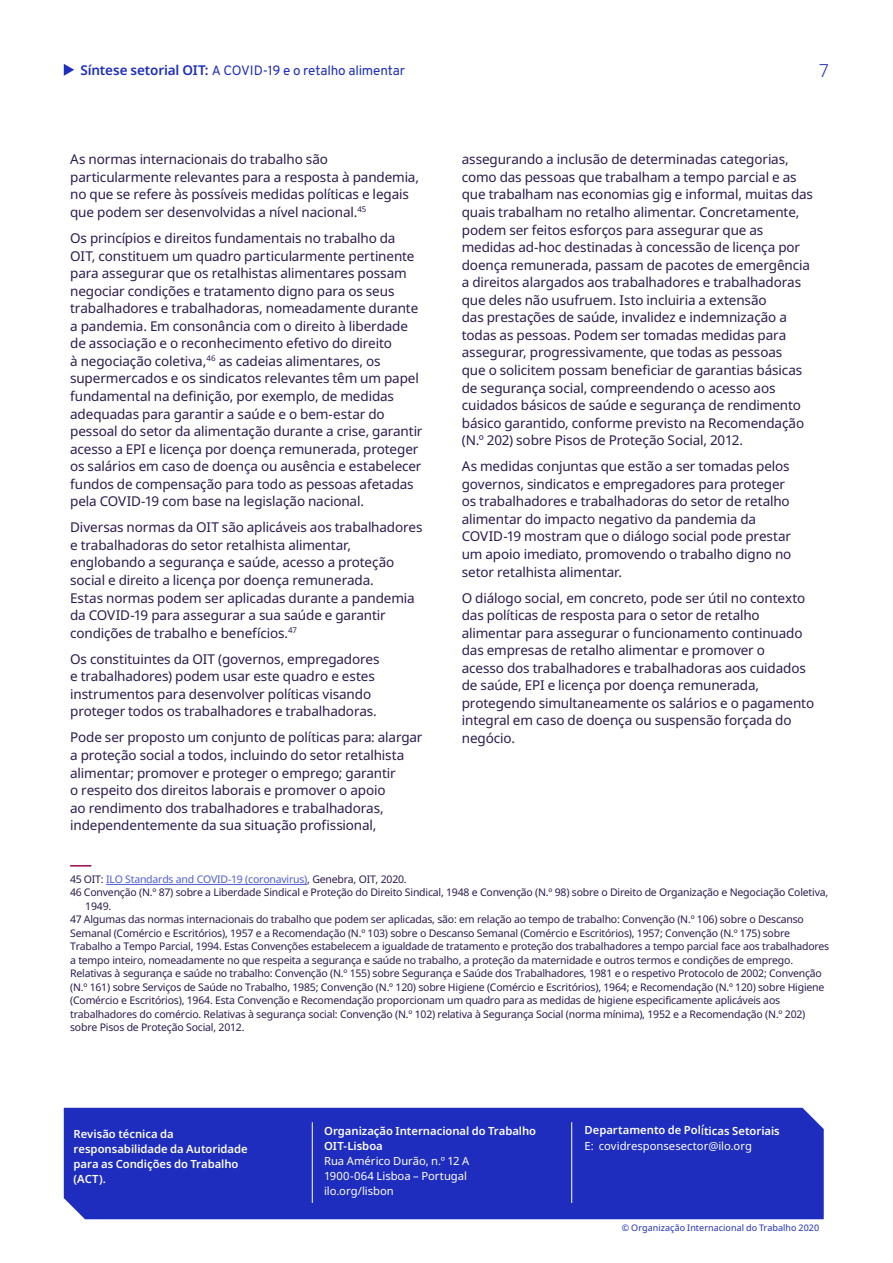
<style>
.page{position:relative;width:893px;height:1263px;background:#fff}
.page>*{position:absolute;margin:0;border:0;box-sizing:border-box;transform-origin:0 0}
.t1{font:300 18px "Noto Sans";color:#1e2dbe}
.Briefing_A4_-_Body{font:13.5px/17.5px "Noto Sans";letter-spacing:-.01em;color:#2c1b4d}
.Briefing_A4_-_Subhea{font:13.5px "Overpass";letter-spacing:-.01em;color:#1e2dbe}
.Briefing_A4_-_contac{font:600 11.25px/15px "Noto Sans";color:#fff}
.Briefing_A4_-_Body-2{font:600 11.25px/15px "Noto Sans";color:#fff}
.Briefing_A4_-_contac-2{font:11.25px/15px "Noto Sans";color:#fff}
.Briefing_A4-_footnot{font:10.5px "Noto Sans";letter-spacing:-.02em;color:#2c1b4d}
.Briefing_A4-_footnot-2{font:10.5px "Noto Sans";letter-spacing:-.02em;color:#4f5cd6}
.Briefing_A4_-_contac-3{font:9px "Noto Sans";letter-spacing:.005em;color:#1e2dbe}
.s1{font-family:"Noto Sans";font-weight:600}
.s2{color:#2c1b4d}
.s3{font-weight:400}
.s4{font-weight:400;font-size:13.5px}
</style>
<div class="page">
<svg style="left:64px;top:64px;width:10px;height:12px"></svg>
<svg style="left:70px;top:865px;width:21px;height:1px"></svg>
<div style="left:64px;top:1108px;width:760px;height:111px;background:#1e2dbe"></div>
<hr style="left:312px;top:1122px;width:1px;height:81px;background:#fff">
<hr style="left:571px;top:1122px;width:1px;height:81px;background:#fff">
<hr style="left:106px;top:884px;width:201px;height:1px;background:#4f5cd6">
<p class="Briefing_A4_-_Subhea" style="left:80px;top:60px;width:326px"><span class="s1">Síntese setorial OIT:</span> A COVID-19 e o retalho alimentar</p>
<h1 class="t1" style="left:819px;top:57px;width:12px">7</h1>
<p class="Briefing_A4_-_Body" style="left:70px;top:151px;width:350px">As normas internacionais do trabalho são particularmente relevantes para a resposta à pandemia, no que se refere às possíveis medidas políticas e legais que podem ser desenvolvidas a nível nacional.<sup>45</sup></p>
<p class="Briefing_A4_-_Body" style="left:70px;top:230px;width:354px">Os princípios e direitos fundamentais no trabalho da OIT, constituem um quadro particularmente pertinente para assegurar que os retalhistas alimentares possam negociar condições e tratamento digno para os seus trabalhadores e trabalhadoras, nomeadamente durante a pandemia. Em consonância com o direito à liberdade de associação e o reconhecimento efetivo do direito<br>à negociação coletiva,<sup>46</sup> as cadeias alimentares, os supermercados e os sindicatos relevantes têm um papel fundamental na definição, por exemplo, de medidas adequadas para garantir a saúde e o bem-estar do pessoal do setor da alimentação durante a crise, garantir acesso a EPI e licença por doença remunerada, proteger os salários em caso de doença ou ausência e estabelecer fundos de compensação para todo as pessoas afetadas pela COVID-19 com base na legislação nacional.</p>
<p class="Briefing_A4_-_Body" style="left:70px;top:519px;width:354px">Diversas normas da OIT são aplicáveis aos trabalhadores e trabalhadoras do setor retalhista alimentar, englobando a segurança e saúde, acesso a proteção social e direito a licença por doença remunerada.<br>Estas normas podem ser aplicadas durante a pandemia da COVID-19 para assegurar a sua saúde e garantir condições de trabalho e benefícios.<sup>47</sup></p>
<p class="Briefing_A4_-_Body" style="left:70px;top:650px;width:311px">Os constituintes da OIT (governos, empregadores e trabalhadores) podem usar este quadro e estes instrumentos para desenvolver políticas visando proteger todos os trabalhadores e trabalhadoras.</p>
<p class="Briefing_A4_-_Body" style="left:70px;top:729px;width:354px">Pode ser proposto um conjunto de políticas para: alargar a proteção social a todos, incluindo do setor retalhista alimentar; promover e proteger o emprego; garantir<br>o respeito dos direitos laborais e promover o apoio<br>ao rendimento dos trabalhadores e trabalhadoras, independentemente da sua situação profissional,</p>
<p class="Briefing_A4_-_Body" style="left:462px;top:151px;width:353px">assegurando a inclusão de determinadas categorias, como das pessoas que trabalham a tempo parcial e as que trabalham nas economias gig e informal, muitas das quais trabalham no retalho alimentar. Concretamente, podem ser feitos esforços para assegurar que as medidas ad-hoc destinadas à concessão de licença por doença remunerada, passam de pacotes de emergência a direitos alargados aos trabalhadores e trabalhadoras que deles não usufruem. Isto incluiria a extensão<br>das prestações de saúde, invalidez e indemnização a todas as pessoas. Podem ser tomadas medidas para assegurar, progressivamente, que todas as pessoas<br>que o solicitem possam beneficiar de garantias básicas de segurança social, compreendendo o acesso aos cuidados básicos de saúde e segurança de rendimento básico garantido, conforme previsto na Recomendação (N.º 202) sobre Pisos de Proteção Social, 2012.</p>
<p class="Briefing_A4_-_Body" style="left:462px;top:458px;width:331px">As medidas conjuntas que estão a ser tomadas pelos governos, sindicatos e empregadores para proteger os trabalhadores e trabalhadoras do setor de retalho alimentar do impacto negativo da pandemia da COVID-19 mostram que o diálogo social pode prestar um apoio imediato, promovendo o trabalho digno no setor retalhista alimentar.</p>
<p class="Briefing_A4_-_Body" style="left:462px;top:589px;width:354px">O diálogo social, em concreto, pode ser útil no contexto das políticas de resposta para o setor de retalho alimentar para assegurar o funcionamento continuado das empresas de retalho alimentar e promover o<br>acesso dos trabalhadores e trabalhadoras aos cuidados de saúde, EPI e licença por doença remunerada, protegendo simultaneamente os salários e o pagamento integral em caso de doença ou suspensão forçada do negócio.</p>
<p class="Briefing_A4-_footnot-2" style="left:70px;top:871px;width:338px"><span class="s2">45 OIT:</span> ILO Standards and COVID-19 (coronavirus)<span class="s2">, Genebra, OIT, 2020.</span></p>
<p class="Briefing_A4-_footnot" style="left:70px;top:885px;width:760px">46 Convenção (N.º 87) sobre a Liberdade Sindical e Proteção do Direito Sindical, 1948 e Convenção (N.º 98) sobre o Direito de Organização e Negociação Coletiva,</p>
<p class="Briefing_A4-_footnot" style="left:85px;top:898px;width:27px">1949.</p>
<p class="Briefing_A4-_footnot" style="left:70px;top:912px;width:735px">47 Algumas das normas internacionais do trabalho que podem ser aplicadas, são: em relação ao tempo de trabalho: Convenção (N.º 106) sobre o Descanso</p>
<p class="Briefing_A4-_footnot" style="left:70px;top:925px;width:721px">Semanal (Comércio e Escritórios), 1957 e a Recomendação (N.º 103) sobre o Descanso Semanal (Comércio e Escritórios), 1957; Convenção (N.º 175) sobre</p>
<p class="Briefing_A4-_footnot" style="left:70px;top:939px;width:761px">Trabalho a Tempo Parcial, 1994. Estas Convenções estabelecem a igualdade de tratamento e proteção dos trabalhadores a tempo parcial face aos trabalhadores</p>
<p class="Briefing_A4-_footnot" style="left:70px;top:952px;width:724px">a tempo inteiro, nomeadamente no que respeita a segurança e saúde no trabalho, a proteção da maternidade e outros termos e condições de emprego.</p>
<p class="Briefing_A4-_footnot" style="left:70px;top:966px;width:753px">Relativas à segurança e saúde no trabalho: Convenção (N.º 155) sobre Segurança e Saúde dos Trabalhadores, 1981 e o respetivo Protocolo de 2002; Convenção</p>
<p class="Briefing_A4-_footnot" style="left:70px;top:979px;width:756px">(N.º 161) sobre Serviços de Saúde no Trabalho, 1985; Convenção (N.º 120) sobre Higiene (Comércio e Escritórios), 1964; e Recomendação (N.º 120) sobre Higiene</p>
<p class="Briefing_A4-_footnot" style="left:70px;top:993px;width:711px">(Comércio e Escritórios), 1964. Esta Convenção e Recomendação proporcionam um quadro para as medidas de higiene especificamente aplicáveis aos</p>
<p class="Briefing_A4-_footnot" style="left:70px;top:1006px;width:737px">trabalhadores do comércio. Relativas à segurança social: Convenção (N.º 102) relativa à Segurança Social (norma mínima), 1952 e a Recomendação (N.º 202)</p>
<p class="Briefing_A4-_footnot" style="left:70px;top:1020px;width:176px">sobre Pisos de Proteção Social, 2012.</p>
<p class="Briefing_A4_-_Body-2" style="left:74px;top:1126px;width:176px">Revisão técnica da responsabilidade da Autoridade para as Condições do Trabalho (ACT).</p>
<p class="Briefing_A4_-_contac" style="left:324px;top:1123px;width:214px">Organização Internacional do Trabalho<br>OIT-Lisboa<br><span class="s3">Rua Américo Durão, n.º 12 A</span></p>
<p class="Briefing_A4_-_contac-2" style="left:324px;top:1168px;width:144px">1900-064 Lisboa – Portugal ilo.org/lisbon</p>
<p class="Briefing_A4_-_contac" style="left:584px;top:1123px;width:197px">Departamento de Pol<span class="s4">í</span>ticas Setoriais<br><span class="s3">E: covidresponsesector@ilo.org</span></p>
<p class="Briefing_A4_-_contac-3" style="left:622px;top:1221px;width:199px">© Organização Internacional do Trabalho 2020</p>
</div>
